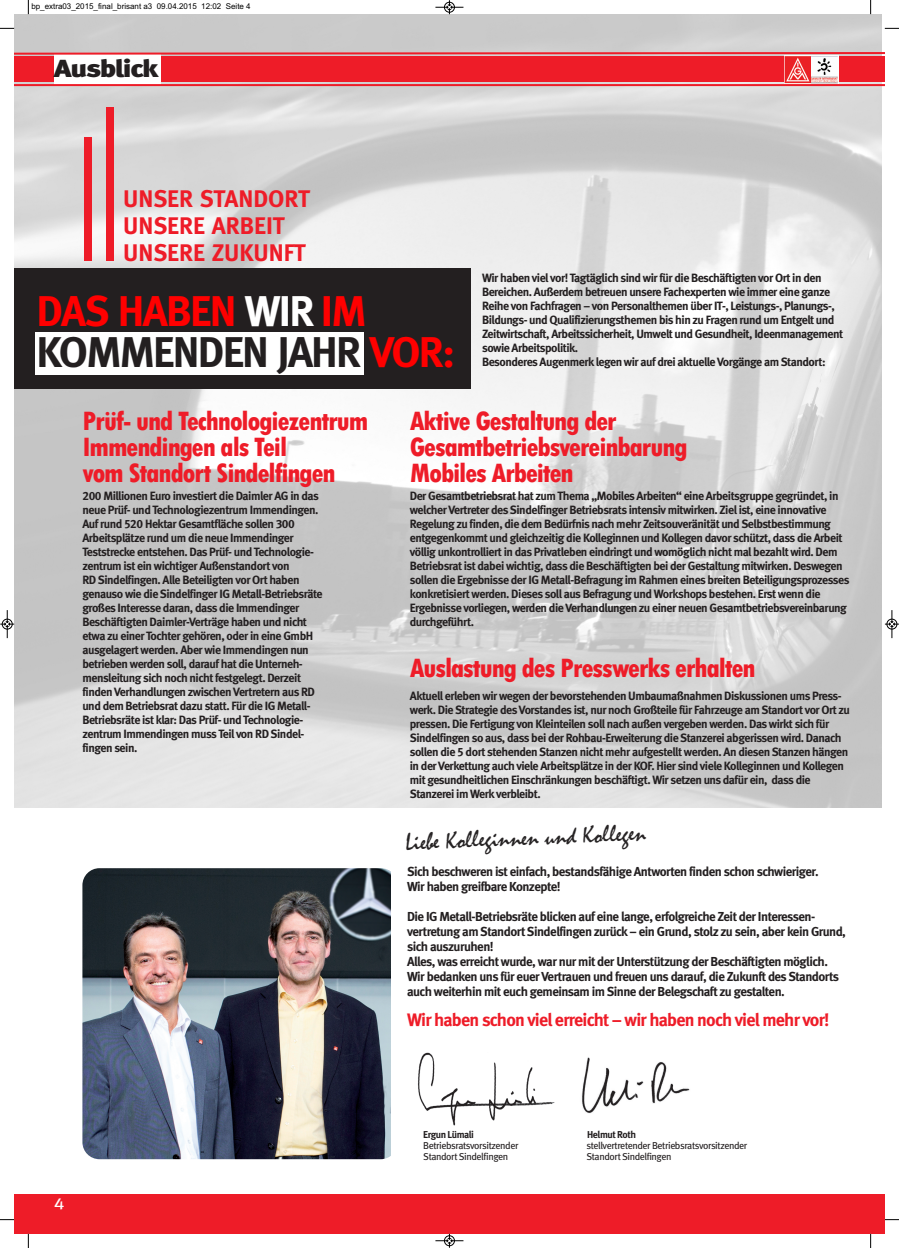
<style>
.page{position:relative;width:899px;height:1248px;background:#fff}
.page>*{position:absolute;margin:0;border:0;box-sizing:border-box;transform-origin:0 0}
.t1{font:42.9px/41px "Meta Bold LF";letter-spacing:-.04em;color:#f00}
.t2{font:800 condensed 28px/26px "Tw Cen";letter-spacing:-.04em;color:#ee1c28}
.t3{font:900 24.7px "Meta";letter-spacing:-.045em;color:#231f20;scale:1.21 1}
.t4{font:24.6px "Mistral";color:#262324}
.t5{font:24px/27px "Meta Bold LF";color:#ee1c28}
.t6{font:18px "Meta Bold LF";letter-spacing:-.04em;color:#ee1c28}
.t7{font:16px "Meta Book LF Caps";color:#fff;scale:1.21 1}
.t8{font:13px/15px "Meta Bold LF";letter-spacing:-.04em;color:#231f20}
.t9{font:12px/14px "Meta Bold LF";letter-spacing:-.04em;color:#231f20}
.t10{font:10px "Meta Book LF";letter-spacing:-.04em;color:#231f20}
.t11{font:10px "Meta Bold LF";letter-spacing:-.04em;color:#231f20}
.t12{font:8px "Arial";color:#000}
.s1{color:#fff}
.s2{color:#231f20}
</style>
<div class="page">
<img style="left:14px;top:14px;width:868px;height:793px">
<div style="left:14px;top:57px;width:870px;height:25px;background:#ee1c28"></div>
<div style="left:54px;top:54px;width:107px;height:31px;background:#fff"></div>
<img style="left:784px;top:56px;width:27px;height:27px">
<svg style="left:811px;top:56px;width:27px;height:27px"></svg>
<svg style="left:14px;top:51px;width:870px;height:5px;background:#dc888d"></svg>
<hr style="left:14px;top:84px;width:870px;height:2px;background:#ee1c28">
<div style="left:14px;top:1193px;width:870px;height:40px;background:#ee1c28"></div>
<div style="left:84px;top:137px;width:7px;height:124px;background:#ee1c28"></div>
<div style="left:106px;top:108px;width:7px;height:153px;background:#ee1c28"></div>
<img style="left:82px;top:868px;width:309px;height:291px">
<div style="left:14px;top:268px;width:457px;height:120px;background:#231f20"></div>
<div style="left:35px;top:332px;width:328px;height:42px;background:#fff"></div>
<img style="left:418px;top:1052px;width:133px;height:74px">
<img style="left:581px;top:1057px;width:109px;height:57px">
<svg style="left:28px;top:0;width:1px;height:14px"></svg>
<svg style="left:0;top:28px;width:14px;height:1px"></svg>
<svg style="left:870px;top:0;width:1px;height:14px"></svg>
<svg style="left:884px;top:28px;width:15px;height:1px"></svg>
<svg style="left:28px;top:1233px;width:1px;height:14px"></svg>
<svg style="left:0;top:1219px;width:14px;height:1px"></svg>
<svg style="left:870px;top:1233px;width:1px;height:14px"></svg>
<svg style="left:884px;top:1219px;width:15px;height:1px"></svg>
<svg style="left:435px;top:0;width:28px;height:14px"></svg>
<svg style="left:435px;top:1233px;width:28px;height:14px"></svg>
<svg style="left:0;top:610px;width:14px;height:28px"></svg>
<svg style="left:884px;top:610px;width:14px;height:28px"></svg>
<p class="t12" style="left:31px;top:2px;width:221px">bp_extra03_2015_final_brisant a3 09.04.2015 12:02 Seite 4</p>
<h3 class="t3" style="left:54px;top:60px;width:88px">Ausblick</h3>
<h3 class="t5" style="left:123px;top:188px;width:188px">UNSER STANDORT<br>UNSERE ARBEIT<br>UNSERE ZUKUNFT</h3>
<h1 class="t1" style="left:37px;top:294px;width:420px">DAS HABEN <span class="s1">WIR</span> IM<br><span class="s2">KOMMENDEN JAHR</span> VOR:</h1>
<p class="t9" style="left:482px;top:272px;width:362px">Wir haben viel vor! Tagtäglich sind wir für die Beschäftigten vor Ort in den Bereichen. Außerdem betreuen unsere Fachexperten wie immer eine ganze Reihe von Fachfragen – von Personalthemen über IT-, Leistungs-, Planungs-, Bildungs- und Qualifizierungsthemen bis hin zu Fragen rund um Entgelt und Zeitwirtschaft, Arbeitssicherheit, Umwelt und Gesundheit, Ideenmanagement sowie Arbeitspolitik.<br>Besonderes Augenmerklegen wir auf drei aktuelle Vorgänge am Standort:</p>
<h2 class="t2" style="left:82px;top:407px;width:287px">Prüf- und Technologiezentrum<br>Immendingen als Teil<br>vom Standort Sindelfingen</h2>
<p class="t9" style="left:82px;top:490px;width:242px">200 Millionen Euro investiert die Daimler AG in das neue Prüf- und Technologiezentrum Immendingen.<br>Auf rund 520 Hektar Gesamtfläche sollen 300<br>Arbeitsplätze rund um die neue Immendinger Teststrecke entstehen. Das Prüf- und Technologie&shy;zentrum ist ein wichtiger Außenstandort von<br>RD Sindelfingen. Alle Beteiligten vor Ort haben genauso wie die Sindelfinger IG Metall-Betriebsräte großes Interesse daran, dass die Immendinger Beschäftigten Daimler-Verträge haben und nicht etwa zu einer Tochter gehören, oder in eine GmbH ausgelagert werden. Aber wie Immendingen nun betrieben werden soll, darauf hat die Unterneh&shy;mensleitung sich noch nicht festgelegt. Derzeit finden Verhandlungen zwischen Vertretern aus RD und dem Betriebsrat dazu statt. Für die IG Metall-Betriebsräte ist klar: Das Prüf- und Technologie&shy;zentrum Immendingen mussTeil von RD Sindel&shy;fingen sein.</p>
<h2 class="t2" style="left:410px;top:407px;width:279px">Aktive Gestaltung der<br>Gesamtbetriebsvereinbarung<br>Mobiles Arbeiten</h2>
<p class="t9" style="left:410px;top:490px;width:441px">Der Gesamtbetriebsrat hat zum Thema „Mobiles Arbeiten“ eine Arbeitsgruppe gegründet, in welcher Vertreter desSindelfinger Betriebsrats intensiv mitwirken. Ziel ist, eine innovative Regelung zu finden, die dem Bedürfnis nach mehr Zeitsouveränität und Selbstbestimmung entgegenkommt und gleichzeitig die Kolleginnen und Kollegen davor schützt, dass die Arbeit völlig unkontrolliert in das Privatleben eindringt und womöglich nicht mal bezahlt wird. Dem Betriebsrat ist dabei wichtig, dass die Beschäftigten bei der Gestaltung mitwirken. Deswegen sollen die Ergebnisse der IG Metall-Befragung im Rahmen eines breiten Beteiligungsprozesses konkretisiert werden. Dieses soll aus Befragung und Workshops bestehen. Erst wenn die Ergebnisse vorliegen, werden die Verhandlungen zu einer neuen Gesamtbetriebsvereinbarung durchgeführt.</p>
<h2 class="t2" style="left:410px;top:654px;width:347px">Auslastung des Presswerks erhalten</h2>
<p class="t9" style="left:410px;top:689px;width:442px">Aktuell erleben wir wegen der bevorstehenden Umbaumaßnahmen Diskussionen ums Press&shy;werk. Die Strategie desVorstandes ist, nur noch Großteile für Fahrzeuge am Standort vor Ort zu pressen. Die Fertigung von Kleinteilen soll nach außen vergeben werden. Das wirkt sich für Sindelfingen so aus, dass bei der Rohbau-Erweiterung die Stanzerei abgerissen wird. Danach sollen die 5 dort stehenden Stanzen nicht mehr aufgestellt werden. An diesen Stanzen hängen in der Verkettung auch viele Arbeitsplätze in der KOF. Hier sind viele Kolleginnen und Kollegen mit gesundheitlichen Einschränkungen beschäftigt. Wir setzen uns dafür ein, dass die Stanzerei im Werkverbleibt.</p>
<h3 class="t4" style="left:405px;top:826px;width:242px;rotate:-2deg">Liebe Kolleginnen und Kollegen</h3>
<p class="t8" style="left:407px;top:865px;width:413px">Sich beschweren ist einfach, bestandsfähige Antworten finden schon schwieriger.<br>Wir haben greifbare Konzepte!</p>
<p class="t8" style="left:407px;top:910px;width:440px">Die IG Metall-Betriebsräte blicken auf eine lange, erfolgreiche Zeit der Interessen&shy;vertretung am StandortSindelfingen zurück– ein Grund, stolz zu sein, aber kein Grund, sich auszuruhen!<br>Alles, was erreicht wurde, war nur mit der Unterstützung der Beschäftigten möglich.<br>Wir bedanken uns für euer Vertrauen und freuen uns darauf, die Zukunft desStandorts auch weiterhin mit euch gemeinsam im Sinne der Belegschaft zu gestalten.</p>
<h3 class="t6" style="left:407px;top:1013px;width:424px">Wir haben schon viel erreicht – wir haben noch viel mehr vor!</h3>
<h3 class="t7" style="left:54px;top:1197px;width:10px">4</h3>
<p class="t11" style="left:423px;top:1131px;width:52px">Ergun Lümali</p>
<p class="t11" style="left:587px;top:1131px;width:51px">Helmut Roth</p>
<p class="t10" style="left:423px;top:1142px;width:97px">Betriebsratsvorsitzender</p>
<p class="t10" style="left:586px;top:1142px;width:162px">stellvertretender Betriebsratsvorsitzender</p>
<p class="t10" style="left:423px;top:1153px;width:86px">StandortSindelfingen</p>
<p class="t10" style="left:586px;top:1153px;width:86px">StandortSindelfingen</p>
</div>
